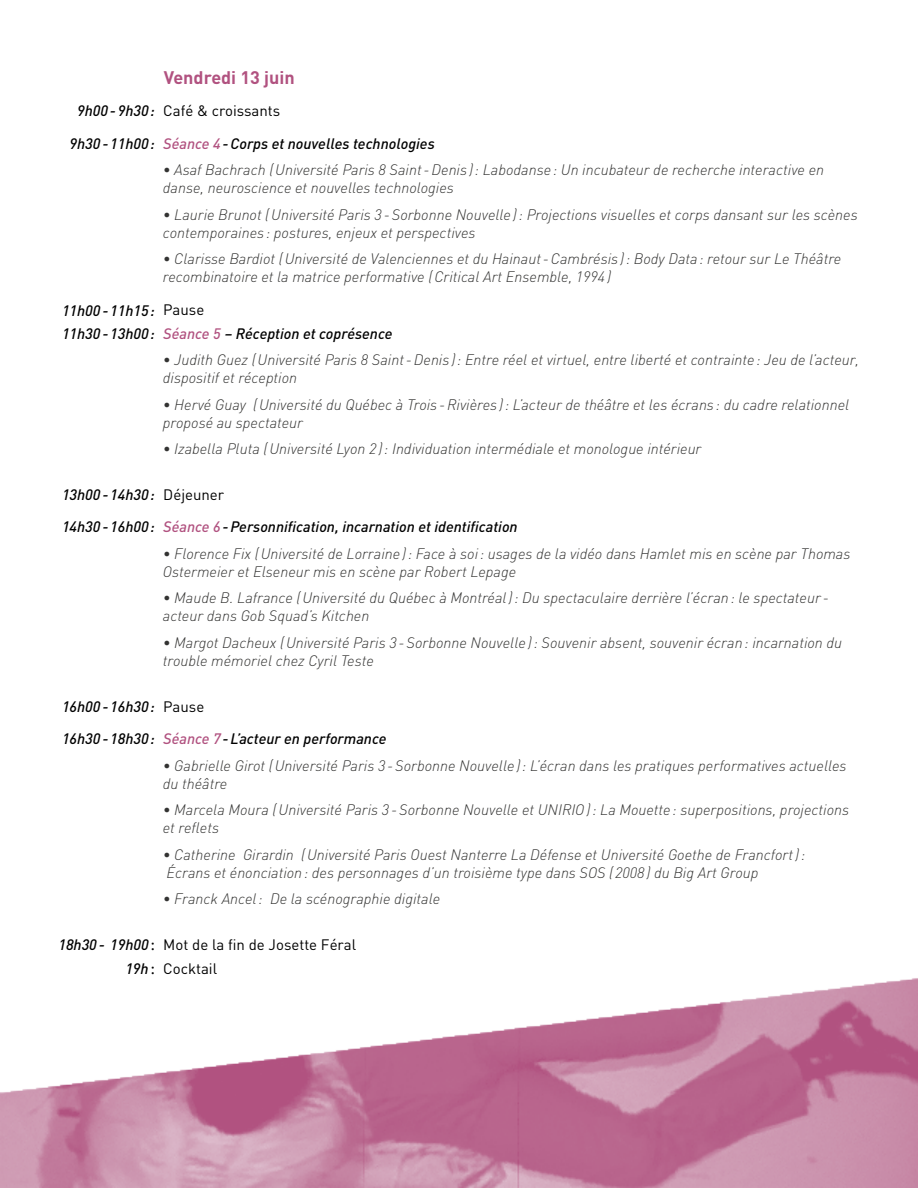
<style>
.page{position:relative;width:918px;height:1188px;background:#fff}
.page>*{position:absolute;margin:0;border:0;box-sizing:border-box;transform-origin:0 0}
.t1{font:700 18px "DIN";color:#b15280}
.t2{font:italic 300 15px/18px "DIN";color:#333332}
.t3{font:italic 500 15px/32.5px "DIN";color:#000}
.t4{font:15px/24px "DIN";color:#000}
.s1{font-family:"Minion Pro";font-weight:400;font-style:normal;font-size:18px}
.s2{font-weight:400;font-style:normal}
.s3{color:#b15280}
</style>
<div class="page">
<img style="left:0;top:978px;width:918px;height:210px">
<p class="t3" style="left:70px;top:94px;width:87px;text-align:center">9h00-9h30:<br>9h30-11h00:</p>
<p class="t3" style="left:62px;top:298px;width:94px;line-height:23.2px">11h00-11h15:<br>11h30-13h00:</p>
<p class="t3" style="left:62px;top:478px;width:94px">13h00-14h30:<br>14h30-16h00:</p>
<p class="t3" style="left:62px;top:690px;width:94px">16h00-16h30:<br>16h30-18h30:</p>
<p class="t3" style="left:58px;top:932px;width:98px;line-height:24px;text-align:right">18h30- 19h00 <span class="s1">:<br></span>19h <span class="s1">:</span></p>
<p class="t1" style="left:164px;top:66px;width:132px">Vendredi 13 juin</p>
<p class="t3" style="left:163px;top:94px;width:273px"><span class="s2">Café &amp; croissants<br></span><span class="s3">Séance 4</span>-Corps et nouvelles technologies</p>
<p class="t2" style="left:163px;top:161px;width:663px">• Asaf Bachrach (Université Paris 8 Saint -Denis ): Labodanse : Un incubateur de recherche interactive en danse, neuroscience et nouvelles technologies</p>
<p class="t2" style="left:163px;top:205px;width:696px">• Laurie Brunot (Université Paris 3 -Sorbonne Nouvelle ): Projections visuelles et corps dansant sur les scènes contemporaines : postures, enjeux et perspectives</p>
<p class="t2" style="left:163px;top:250px;width:680px">• Clarisse Bardiot (Université de Valenciennes et du Hainaut -Cambrésis ): Body Data : retour sur Le Théâtre recombinatoire et la matrice performative (Critical Art Ensemble, 1994 )</p>
<p class="t3" style="left:163px;top:297px;width:231px;line-height:24px"><span class="s2">Pause<br></span><span class="s3">Séance 5</span> – Réception et coprésence</p>
<p class="t2" style="left:163px;top:351px;width:698px">• Judith Guez (Université Paris 8 Saint -Denis ): Entre réel et virtuel, entre liberté et contrainte: Jeu de l’acteur, dispositif et réception</p>
<p class="t2" style="left:163px;top:395px;width:688px">• Hervé Guay (Université du Québec à Trois -Rivières ): L’acteur de théâtre et les écrans : du cadre relationnel proposé au spectateur</p>
<p class="t2" style="left:163px;top:440px;width:540px">• Izabella Pluta (Université Lyon 2 ): Individuation intermédiale et monologue intérieur</p>
<p class="t3" style="left:163px;top:478px;width:356px"><span class="s2">Déjeuner<br></span><span class="s3">Séance 6</span>-Personnification, incarnation et identification</p>
<p class="t2" style="left:163px;top:544px;width:689px">• Florence Fix (Université de Lorraine ): Face à soi: usages de la vidéo dans Hamlet mis en scène par Thomas<br>Ostermeier et Elseneur mis en scène par Robert Lepage</p>
<p class="t2" style="left:163px;top:589px;width:667px">• Maude B. Lafrance (Université du Québec à Montréal): Du spectaculaire derrière l’écran: le spectateur - acteur dans Gob Squad’s Kitchen</p>
<p class="t2" style="left:163px;top:633px;width:681px">• Margot Dacheux (Université Paris 3 -Sorbonne Nouvelle ): Souvenir absent, souvenir écran: incarnation du trouble mémoriel chez Cyril Teste</p>
<p class="t3" style="left:163px;top:689px;width:225px"><span class="s2">Pause<br></span><span class="s3">Séance 7</span>-L’acteur en performance</p>
<p class="t2" style="left:163px;top:756px;width:685px">• Gabrielle Girot (Université Paris 3 -Sorbonne Nouvelle ): L’écran dans les pratiques performatives actuelles du théâtre</p>
<p class="t2" style="left:163px;top:801px;width:688px">• Marcela Moura (Université Paris 3 -Sorbonne Nouvelle et UNIRIO): La Mouette : superpositions, projections et reflets</p>
<p class="t2" style="left:163px;top:845px;width:644px">• Catherine Girardin (Université Paris Ouest Nanterre La Défense et Université Goethe de Francfort):<br>Écrans et énonciation: des personnages d’un troisième type dans SOS ( 2008 ) du Big Art Group</p>
<p class="t2" style="left:163px;top:890px;width:279px">• Franck Ancel: De la scénographie digitale</p>
<p class="t4" style="left:163px;top:932px;width:194px">Mot de la fin de Josette Féral<br>Cocktail</p>
</div>
